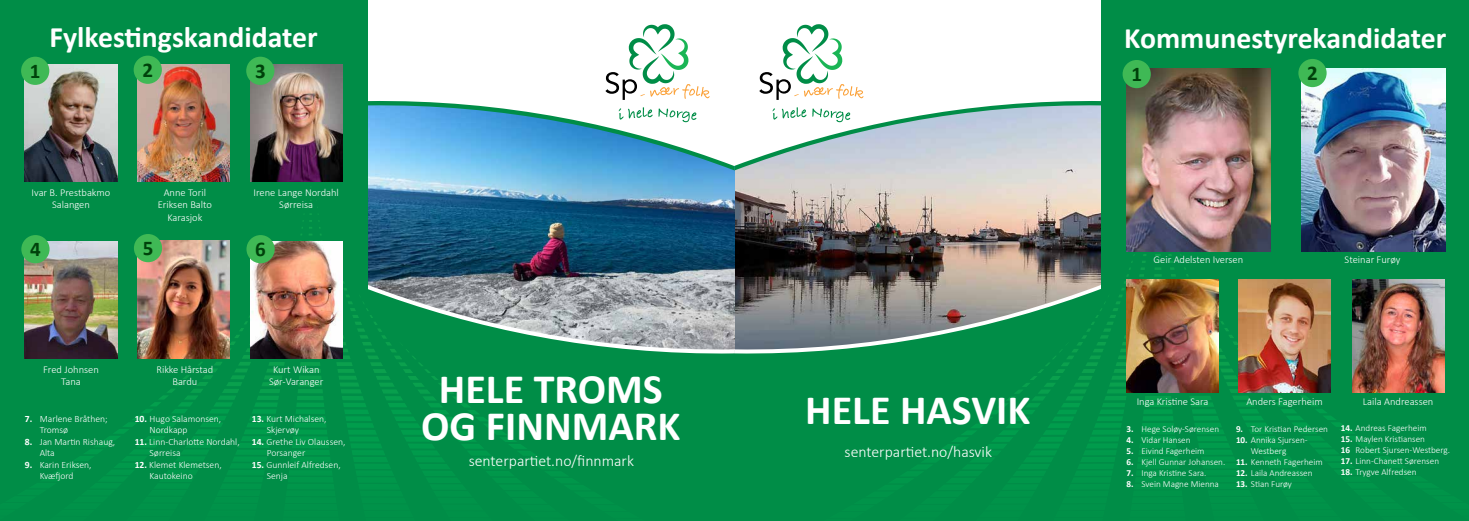
<style>
.page{position:relative;width:1469px;height:521px;background:#fff}
.page>*{position:absolute;margin:0;border:0;box-sizing:border-box;transform-origin:0 0}
.t1{font:700 42px/36.8px "Calibri";color:#fff;text-align:center}
.t2{font:700 29.75px "Calibri";color:#fff}
.t3{font:700 21px "Calibri";color:#00420b}
.t4{font:300 15.75px "Calibri";color:#fff}
.t5{font:300 10.5px/12.6px "Calibri";color:#fff;text-align:center}
.t6{font:300 9.62px/11.5px "Calibri";color:#fff}
.t7{font:300 9.19px/11px "Calibri";color:#fff}
.s1{font-weight:700}
</style>
<div class="page">
<img style="left:367px;top:170px;width:734px;height:114px">
<svg style="left:367px;top:284px;width:367px;height:4px"></svg>
<svg style="left:367px;top:288px;width:367px;height:87px;background:#5ba080"></svg>
<svg style="left:734px;top:284px;width:367px;height:4px"></svg>
<svg style="left:734px;top:288px;width:367px;height:87px;background:#4b8f6d"></svg>
<div style="left:365px;top:375px;width:740px;height:146px;background:#008d47"></div>
<svg style="left:367px;top:166px;width:367px;height:4px"></svg>
<svg style="left:367px;top:48px;width:367px;height:118px"></svg>
<svg style="left:734px;top:166px;width:367px;height:4px"></svg>
<svg style="left:734px;top:96px;width:367px;height:70px"></svg>
<div style="left:1101px;top:0;width:367px;height:521px;background:#008d47"></div>
<img style="left:1301px;top:68px;width:144px;height:183px">
<img style="left:1126px;top:69px;width:144px;height:182px">
<div style="left:1122px;top:60px;width:28px;height:28px;background:#3fb955;border-radius:50%"></div>
<div style="left:1298px;top:59px;width:28px;height:28px;background:#3fb955;border-radius:50%"></div>
<div style="left:0;top:0;width:367px;height:521px;background:#008d47"></div>
<svg style="left:289px;top:181px;width:42px;height:60px"></svg>
<img style="left:250px;top:241px;width:92px;height:117px">
<img style="left:137px;top:241px;width:93px;height:117px">
<img style="left:25px;top:241px;width:92px;height:117px">
<img style="left:250px;top:64px;width:92px;height:117px">
<img style="left:137px;top:64px;width:93px;height:117px">
<img style="left:25px;top:64px;width:92px;height:117px">
<div style="left:21px;top:57px;width:28px;height:28px;background:#3fb955;border-radius:50%"></div>
<div style="left:134px;top:56px;width:28px;height:28px;background:#3fb955;border-radius:50%"></div>
<div style="left:246px;top:57px;width:28px;height:28px;background:#3fb955;border-radius:50%"></div>
<div style="left:21px;top:235px;width:29px;height:28px;background:#3fb955;border-radius:50%"></div>
<div style="left:134px;top:234px;width:28px;height:28px;background:#3fb955;border-radius:50%"></div>
<div style="left:246px;top:235px;width:29px;height:28px;background:#3fb955;border-radius:50%"></div>
<svg style="left:759px;top:24px;width:104px;height:76px"></svg>
<svg style="left:772px;top:107px;width:34px;height:13px"></svg>
<svg style="left:812px;top:108px;width:38px;height:14px"></svg>
<svg style="left:605px;top:24px;width:104px;height:76px"></svg>
<svg style="left:618px;top:107px;width:34px;height:13px"></svg>
<svg style="left:658px;top:108px;width:38px;height:14px"></svg>
<img style="left:1126px;top:280px;width:92px;height:113px">
<img style="left:1238px;top:280px;width:91px;height:113px">
<img style="left:1352px;top:280px;width:92px;height:113px">
<h2 class="t2" style="left:49px;top:18px;width:270px">Fylkestingskandidater</h2>
<h3 class="t3" style="left:30px;top:57px;width:12px">1</h3>
<h3 class="t3" style="left:142px;top:56px;width:12px">2</h3>
<h3 class="t3" style="left:255px;top:57px;width:12px">3</h3>
<p class="t5" style="left:32px;top:185px;width:80px">Ivar B. Prestbakmo<br>Salangen</p>
<p class="t5" style="left:158px;top:185px;width:56px">Anne Toril<br>Eriksen Balto<br>Karasjok</p>
<p class="t5" style="left:253px;top:185px;width:87px">Irene Lange Nordahl<br>Sørreisa</p>
<h3 class="t3" style="left:30px;top:236px;width:12px">4</h3>
<h3 class="t3" style="left:143px;top:234px;width:12px">5</h3>
<h3 class="t3" style="left:255px;top:236px;width:12px">6</h3>
<p class="t5" style="left:43px;top:362px;width:57px">Fred Johnsen<br>Tana</p>
<p class="t6" style="left:40px;top:412px;width:69px;text-indent:-15px"><span class="s1">7.</span> Marlene Bråthen;<br>Tromsø</p>
<p class="t6" style="left:40px;top:435px;width:77px;text-indent:-15px"><span class="s1">8.</span> Jan Martin Rishaug,<br>Alta</p>
<p class="t6" style="left:25px;top:458px;width:68px;text-align:center"><span class="s1">9.</span> Karin Eriksen,<br>Kvæfjord</p>
<p class="t5" style="left:156px;top:362px;width:58px">Rikke Hårstad<br>Bardu</p>
<p class="t6" style="left:150px;top:412px;width:73px;text-indent:-15px"><span class="s1">10.</span> Hugo Salamonsen,<br>Nordkapp</p>
<p class="t6" style="left:150px;top:435px;width:92px;text-indent:-15px"><span class="s1">11.</span> Linn-Charlotte Nordahl,<br>Sørreisa</p>
<p class="t6" style="left:150px;top:458px;width:74px;text-indent:-15px"><span class="s1">12.</span> Klemet Klemetsen,<br>Kautokeino</p>
<p class="t5" style="left:269px;top:362px;width:56px">Kurt Wikan<br>Sør-Varanger</p>
<p class="t6" style="left:267px;top:412px;width:61px;text-indent:-15px"><span class="s1">13.</span> Kurt Michalsen,<br>Skjervøy</p>
<p class="t6" style="left:267px;top:435px;width:80px;text-indent:-15px"><span class="s1">14.</span> Grethe Liv Olaussen,<br>Porsanger</p>
<p class="t6" style="left:267px;top:458px;width:75px;text-indent:-15px"><span class="s1">15.</span> Gunnleif Alfredsen,<br>Senja</p>
<h1 class="t1" style="left:421px;top:371px;width:261px">HELE TROMS<br>OG FINNMARK</h1>
<h3 class="t4" style="left:468px;top:451px;width:167px">senterpartiet.no/finnmark</h3>
<h1 class="t1" style="left:805px;top:392px;width:227px">HELE HASVIK</h1>
<h3 class="t4" style="left:844px;top:441px;width:149px">senterpartiet.no/hasvik</h3>
<h2 class="t2" style="left:1124px;top:19px;width:323px">Kommunestyrekandidater</h2>
<h3 class="t3" style="left:1131px;top:61px;width:12px">1</h3>
<h3 class="t3" style="left:1307px;top:59px;width:12px">2</h3>
<p class="t5" style="left:1153px;top:252px;width:91px">Geir Adelsten Iversen</p>
<p class="t5" style="left:1344px;top:252px;width:57px">Steinar Furøy</p>
<p class="t5" style="left:1136px;top:395px;width:73px">Inga Kristine Sara</p>
<p class="t5" style="left:1246px;top:395px;width:78px">Anders Fagerheim</p>
<p class="t5" style="left:1362px;top:395px;width:72px">Laila Andreassen</p>
<p class="t7" style="left:1126px;top:423px;width:94px"><span class="s1">3.</span> Hege Soløy-Sørensen</p>
<p class="t7" style="left:1126px;top:434px;width:66px"><span class="s1">4.</span> Vidar Hansen</p>
<p class="t7" style="left:1126px;top:445px;width:79px"><span class="s1">5.</span> Eivind Fagerheim</p>
<p class="t7" style="left:1126px;top:456px;width:100px"><span class="s1">6.</span> Kjell Gunnar Johansen.</p>
<p class="t7" style="left:1126px;top:467px;width:81px"><span class="s1">7.</span> Inga Kristine Sara.</p>
<p class="t7" style="left:1126px;top:478px;width:94px"><span class="s1">8.</span> Svein Magne Mienna</p>
<p class="t7" style="left:1235px;top:423px;width:93px"><span class="s1">9.</span> Tor Kristian Pedersen</p>
<p class="t7" style="left:1250px;top:434px;width:58px;text-indent:-15px"><span class="s1">10.</span> Annika Sjursen-<br>Westberg</p>
<p class="t7" style="left:1235px;top:456px;width:88px"><span class="s1">11.</span> Kenneth Fagerheim</p>
<p class="t7" style="left:1235px;top:467px;width:78px"><span class="s1">12.</span> Laila Andreassen</p>
<p class="t7" style="left:1235px;top:478px;width:57px"><span class="s1">13.</span> Stian Furøy</p>
<p class="t7" style="left:1340px;top:422px;width:88px"><span class="s1">14.</span> Andreas Fagerheim</p>
<p class="t7" style="left:1340px;top:433px;width:111px"><span class="s1">15.</span> Maylen Kristiansen<br><span class="s1">16</span> Robert Sjursen-Westberg.</p>
<p class="t7" style="left:1340px;top:455px;width:100px"><span class="s1">17.</span> Linn-Chanett Sørensen</p>
<p class="t7" style="left:1340px;top:466px;width:77px"><span class="s1">18.</span> Trygve Alfredsen</p>
</div>
